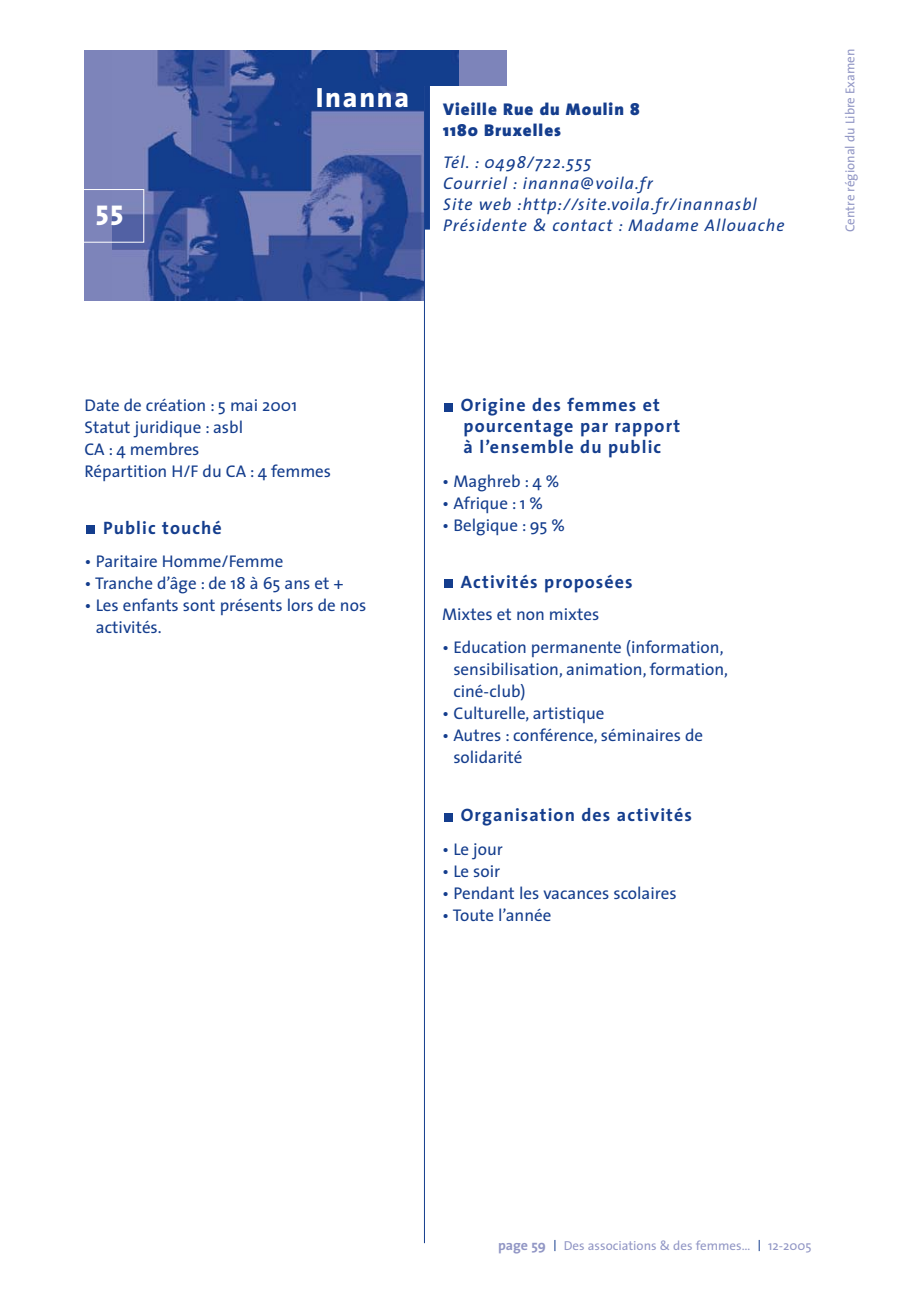
<style>
.page{position:relative;width:908px;height:1304px;background:#fff}
.page>*{position:absolute;margin:0;border:0;box-sizing:border-box;transform-origin:0 0}
.t1{font:800 28px "The Sans";color:#fff}
.t2{font:700 18px/21px "The Sans";letter-spacing:.06em;color:#143d8d}
.t3{font:17px/22px "The Sans";color:#143d8d}
.t4{font:italic 17px/21px "The Sans";letter-spacing:.06em;color:#143d8d}
.t5{font:900 17px/21px "The Sans";letter-spacing:.06em;color:#143d8d}
.t6{font:700 14px "The Sans";color:#9297c5}
.t7{font:13px "The Sans";color:#9297c5}
</style>
<div class="page">
<div style="left:84px;top:50px;width:423px;height:250px;background:#7d84ba"></div>
<img style="left:113px;top:50px;width:345px;height:250px">
<div style="left:444px;top:813px;width:8px;height:8px;background:#143d8d"></div>
<div style="left:444px;top:579px;width:8px;height:9px;background:#143d8d"></div>
<div style="left:444px;top:403px;width:8px;height:8px;background:#143d8d"></div>
<div style="left:86px;top:525px;width:9px;height:9px;background:#143d8d"></div>
<div style="left:424px;top:86px;width:463px;height:226px;background:#fff"></div>
<div style="left:425px;top:86px;width:5px;height:144px;background:#143d8d"></div>
<hr style="left:424px;top:86px;width:1px;height:1157px;background:#143d8d">
<div style="left:63px;top:189px;width:81px;height:54px;border:1px solid #fff"></div>
<h1 class="t1" style="left:96px;top:200px;width:29px">55</h1>
<p class="t5" style="left:443px;top:100px;width:198px;text-indent:-127px"><sup>Inanna</sup> Vieille Rue du Moulin 8<br>1180 Bruxelles</p>
<p class="t4" style="left:443px;top:154px;width:342px">Tél. : 0498/722.555<br>Courriel : inanna@voila.fr<br>Site web :http://site.voila.fr/inannasbl Présidente &amp; contact : Madame Allouache</p>
<p class="t7" style="left:844px;top:232px;width:185px;rotate:-90deg">Centre régional du Libre Examen</p>
<p class="t3" style="left:84px;top:395px;width:248px">Date de création : 5 mai 2001<br>Statut juridique : asbl<br>CA : 4 membres<br>Répartition H/F du CA : 4 femmes</p>
<p class="t2" style="left:103px;top:519px;width:120px">Public touché</p>
<p class="t3" style="left:84px;top:552px;width:200px">• Paritaire Homme/Femme</p>
<p class="t3" style="left:84px;top:574px;width:260px">• Tranche d’âge : de 18 à 65 ans et +</p>
<p class="t3" style="left:96px;top:596px;width:272px;text-indent:-11px">• Les enfants sont présents lors de nos activités.</p>
<p class="t2" style="left:460px;top:396px;width:221px">Origine des femmes et pourcentage par rapport à l’ensemble du public</p>
<p class="t3" style="left:442px;top:472px;width:119px">• Maghreb : 4 %</p>
<p class="t3" style="left:442px;top:494px;width:102px">• Afrique : 1 %</p>
<p class="t3" style="left:442px;top:516px;width:125px">• Belgique : 95 %</p>
<p class="t2" style="left:460px;top:573px;width:173px">Activités proposées</p>
<p class="t3" style="left:442px;top:605px;width:159px">Mixtes et non mixtes</p>
<p class="t3" style="left:453px;top:638px;width:276px;text-indent:-11px">• Education permanente (information, sensibilisation, animation, formation, ciné-club)</p>
<p class="t3" style="left:442px;top:704px;width:164px">• Culturelle, artistique</p>
<p class="t3" style="left:453px;top:726px;width:251px;text-indent:-11px">• Autres : conférence, séminaires de solidarité</p>
<p class="t2" style="left:460px;top:806px;width:232px">Organisation des activités</p>
<p class="t3" style="left:442px;top:840px;width:62px">• Le jour</p>
<p class="t3" style="left:442px;top:862px;width:60px">• Le soir</p>
<p class="t3" style="left:442px;top:884px;width:236px">• Pendant les vacances scolaires</p>
<p class="t3" style="left:442px;top:906px;width:111px">• Toute l’année</p>
<p class="t6" style="left:498px;top:1240px;width:50px">page 59</p>
<p class="t7" style="left:563px;top:1241px;width:188px">Des associations &amp; des femmes…</p>
<p class="t7" style="left:767px;top:1241px;width:45px">12-2005</p>
</div>
